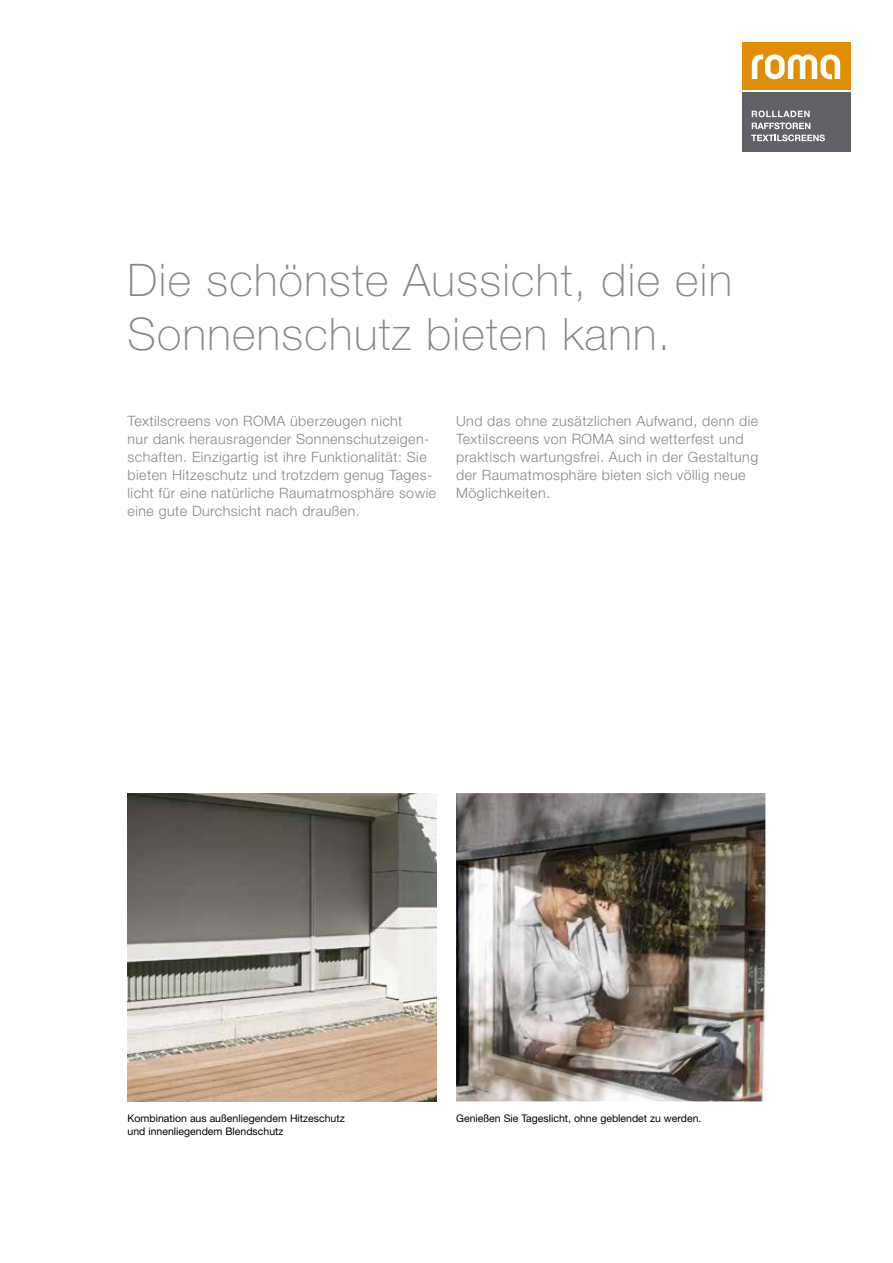
<style>
.page{position:relative;width:893px;height:1263px;background:#fff}
.page>*{position:absolute;margin:0;border:0;box-sizing:border-box;transform-origin:0 0}
.t1{font:100 45px/54px "Helvetica Neue LT Std";letter-spacing:.03em;color:#878787}
.t2{font:300 14.25px/18px "Helvetica Neue LT Std";letter-spacing:.03em;color:#878787}
.t3{font:10.5px/13.5px "Helvetica Neue LT Std";color:#000}
</style>
<div class="page">
<img style="left:456px;top:793px;width:309px;height:308px">
<img style="left:128px;top:793px;width:309px;height:308px">
<div style="left:742px;top:43px;width:108px;height:47px;background:#e28e04"></div>
<div style="left:742px;top:92px;width:108px;height:59px;background:#616168"></div>
<svg style="left:752px;top:54px;width:88px;height:25px"></svg>
<svg style="left:752px;top:111px;width:58px;height:6px"></svg>
<svg style="left:752px;top:123px;width:58px;height:6px"></svg>
<svg style="left:751px;top:135px;width:74px;height:6px"></svg>
<h1 class="t1" style="left:128px;top:253px;width:606px">Die schönste Aussicht, die ein<br>Sonnenschutz bieten kann.</h1>
<p class="t2" style="left:128px;top:412px;width:310px">Textilscreens von ROMA überzeugen nicht<br>nur dank herausragender Sonnenschutzeigen&shy;schaften. Einzigartig ist ihre Funktionalität: Sie bieten Hitzeschutz und trotzdem genug Tages&shy;licht für eine natürliche Raumatmosphäre sowie eine gute Durchsicht nach draußen.</p>
<p class="t2" style="left:456px;top:412px;width:304px">Und das ohne zusätzlichen Aufwand, denn die Textilscreens von ROMA sind wetterfest und praktisch wartungsfrei. Auch in der Gestaltung der Raumatmosphäre bieten sich völlig neue Möglichkeiten.</p>
<p class="t3" style="left:128px;top:1111px;width:219px">Kombination aus außenliegendem Hitzeschutz und innenliegendem Blendschutz</p>
<p class="t3" style="left:456px;top:1111px;width:247px">Genießen Sie Tageslicht, ohne geblendet zu werden.</p>
</div>
